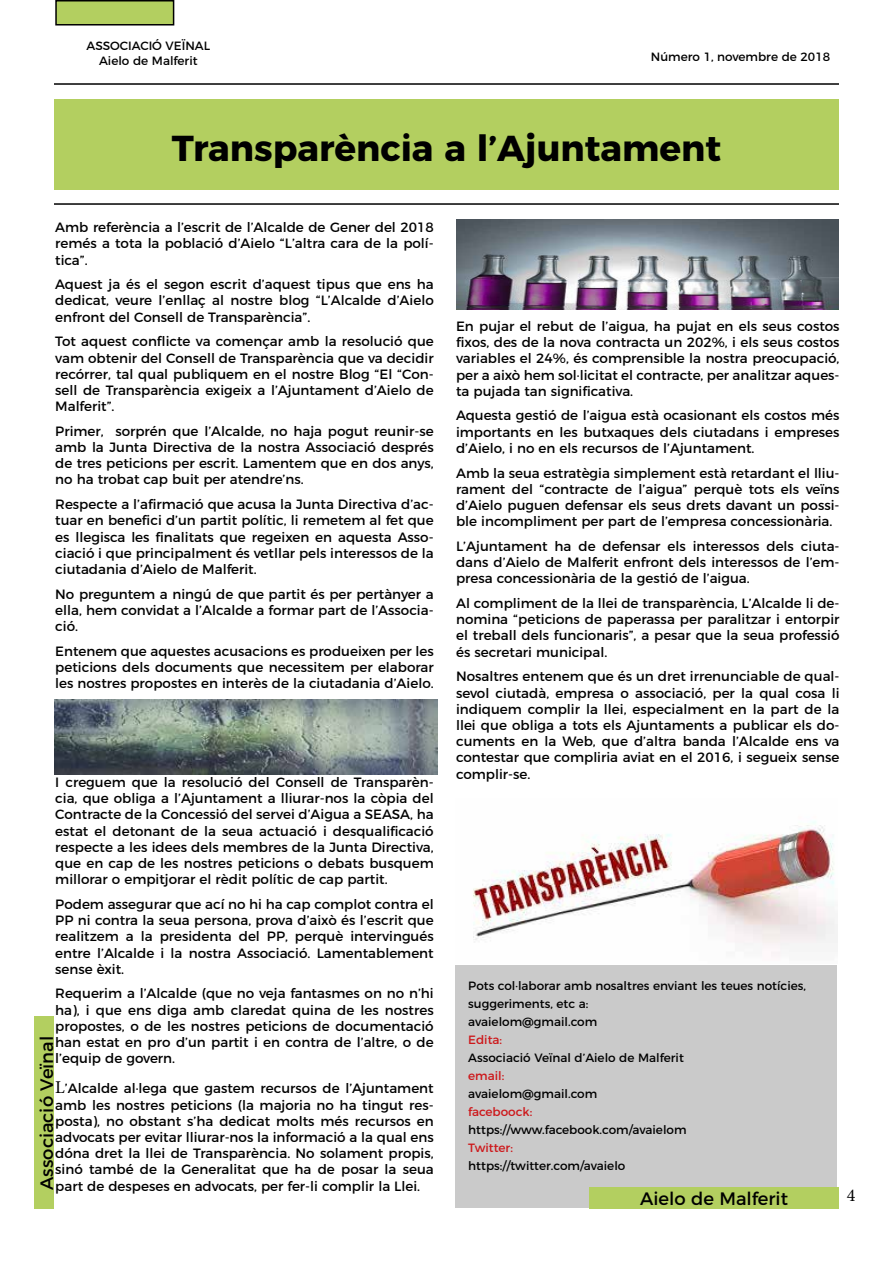
<style>
.page{position:relative;width:893px;height:1263px;background:#fff}
.page>*{position:absolute;margin:0;border:0;box-sizing:border-box;transform-origin:0 0}
.t1{font:700 36px "Montserrat";color:#000}
.t2{font:18px "Montserrat";color:#000}
.t3{font:18px "Minion Pro";color:#000}
.t4{font:13.5px/16.2px "Montserrat";color:#000;text-align:justify}
.t5{font:12px/18px "Montserrat";color:#000;text-align:center}
.t6{font:12px "Montserrat";color:#cd171a}
.s1{font-family:"Minion Pro";font-size:18px}
</style>
<div class="page">
<div style="left:56px;top:1px;width:118px;height:24px;background:#b3cf60"></div>
<div style="left:55px;top:0;width:119px;height:26px;border:2px solid #000"></div>
<div style="left:35px;top:1017px;width:19px;height:192px;background:#b3cf60"></div>
<hr style="left:54px;top:83px;width:785px;height:2px;background:#000">
<div style="left:455px;top:965px;width:382px;height:243px;background:#cacaca"></div>
<div style="left:54px;top:99px;width:785px;height:90px;background:#b3cf60"></div>
<hr style="left:54px;top:203px;width:785px;height:2px;background:#000">
<div style="left:589px;top:1188px;width:250px;height:21px;background:#b3cf60"></div>
<img style="left:473px;top:821px;width:364px;height:135px">
<img style="left:54px;top:699px;width:383px;height:75px">
<img style="left:456px;top:219px;width:383px;height:90px">
<p class="t5" style="left:87px;top:38px;width:125px;line-height:14.4px">ASSOCIACIÓ VEÏNAL<br>Aielo de Malferit</p>
<p class="t5" style="left:651px;top:47px;width:181px">Número 1, novembre de 2018</p>
<h1 class="t1" style="left:172px;top:119px;width:551px">Transparència a l’Ajuntament</h1>
<p class="t4" style="left:55px;top:218px;width:380px">Amb referència a l’escrit de l’Alcalde de Gener del 2018 remés a tota la població d’Aielo “L’altra cara de la polí&shy;tica”.</p>
<p class="t4" style="left:55px;top:275px;width:380px">Aquest ja és el segon escrit d’aquest tipus que ens ha dedicat, veure l’enllaç al nostre blog “L’Alcalde d’Aielo enfront del Consell de Transparència”.</p>
<p class="t4" style="left:55px;top:332px;width:380px">Tot aquest conflicte va començar amb la resolució que vam obtenir del Consell de Transparència que va decidir recórrer, tal qual publiquem en el nostre Blog “El “Con&shy;sell de Transparència exigeix a l’Ajuntament d’Aielo de Malferit”.</p>
<p class="t4" style="left:55px;top:422px;width:380px">Primer, sorprén que l’Alcalde, no haja pogut reunir-se amb la Junta Directiva de la nostra Associació després de tres peticions per escrit. Lamentem que en dos anys, no ha trobat cap buit per atendre’ns.</p>
<p class="t4" style="left:55px;top:495px;width:380px">Respecte a l’afirmació que acusa la Junta Directiva d’ac&shy;tuar en benefici d’un partit polític, li remetem al fet que es llegisca les finalitats que regeixen en aquesta Asso&shy;ciació i que principalment és vetllar pels interessos de la ciutadania d’Aielo de Malferit.</p>
<p class="t4" style="left:55px;top:585px;width:380px">No preguntem a ningú de que partit és per pertànyer a ella, hem convidat a l’Alcalde a formar part de l’Associa&shy;ció.</p>
<p class="t4" style="left:55px;top:642px;width:380px">Entenem que aquestes acusacions es produeixen per les peticions dels documents que necessitem per elaborar les nostres propostes en interès de la ciutadania d’Aielo.</p>
<p class="t4" style="left:55px;top:773px;width:380px">I creguem que la resolució del Consell de Transparèn&shy;cia, que obliga a l’Ajuntament a lliurar-nos la còpia del Contracte de la Concessió del servei d’Aigua a SEASA, ha estat el detonant de la seua actuació i desqualificació respecte a les idees dels membres de la Junta Directiva, que en cap de les nostres peticions o debats busquem millorar o empitjorar el rèdit polític de cap partit.</p>
<p class="t4" style="left:55px;top:895px;width:380px">Podem assegurar que ací no hi ha cap complot contra el PP ni contra la seua persona, prova d’això és l’escrit que realitzem a la presidenta del PP, perquè intervingués entre l’Alcalde i la nostra Associació. Lamentablement sense èxit.</p>
<p class="t4" style="left:55px;top:984px;width:380px">Requerim a l’Alcalde (que no veja fantasmes on no n’hi ha), i que ens diga amb claredat quina de les nostres propostes, o de les nostres peticions de documentació han estat en pro d’un partit i en contra de l’altre, o de l’equip de govern.</p>
<p class="t4" style="left:55px;top:1079px;width:380px"><span class="s1">L</span>’Alcalde al·lega que gastem recursos de l’Ajuntament amb les nostres peticions (la majoria no ha tingut res&shy;posta), no obstant s’ha dedicat molts més recursos en advocats per evitar lliurar-nos la informació a la qual ens dóna dret la llei de Transparència. No solament propis, sinó també de la Generalitat que ha de posar la seua part de despeses en advocats, per fer-li complir la Llei.</p>
<h2 class="t2" style="left:32px;top:1190px;width:156px;rotate:-90deg">Associació Veïnal</h2>
<p class="t4" style="left:456px;top:317px;width:385px">En pujar el rebut de l’aigua, ha pujat en els seus costos fixos, des de la nova contracta un 202%, i els seus costos variables el 24%, és comprensible la nostra preocupació, per a això hem sol·licitat el contracte, per analitzar aques&shy;ta pujada tan significativa.</p>
<p class="t4" style="left:456px;top:406px;width:385px">Aquesta gestió de l’aigua està ocasionant els costos més importants en les butxaques dels ciutadans i empreses d’Aielo, i no en els recursos de l’Ajuntament.</p>
<p class="t4" style="left:456px;top:463px;width:385px">Amb la seua estratègia simplement està retardant el lliu&shy;rament del “contracte de l’aigua” perquè tots els veïns d’Aielo puguen defensar els seus drets davant un possi&shy;ble incompliment per part de l’empresa concessionària.</p>
<p class="t4" style="left:456px;top:537px;width:385px">L’Ajuntament ha de defensar els interessos dels ciuta&shy;dans d’Aielo de Malferit enfront dels interessos de l’em&shy;presa concessionària de la gestió de l’aigua.</p>
<p class="t4" style="left:456px;top:594px;width:385px">Al compliment de la llei de transparència, L’Alcalde li de&shy;nomina “peticions de paperassa per paralitzar i entorpir el treball dels funcionaris”, a pesar que la seua professió és secretari municipal.</p>
<p class="t4" style="left:456px;top:667px;width:385px">Nosaltres entenem que és un dret irrenunciable de qual&shy;sevol ciutadà, empresa o associació, per la qual cosa li indiquem complir la llei, especialment en la part de la llei que obliga a tots els Ajuntaments a publicar els do&shy;cuments en la Web, que d’altra banda l’Alcalde ens va contestar que compliria aviat en el 2016, i segueix sense complir-se.</p>
<p class="t5" style="left:468px;top:975px;width:339px;text-align:left">Pots col·laborar amb nosaltres enviant les teues notícies, suggeriments, etc a:<br>avaielom@gmail.com</p>
<p class="t6" style="left:468px;top:1030px;width:35px">Edita:</p>
<p class="t5" style="left:468px;top:1047px;width:217px">Associació Veïnal d’Aielo de Malferit</p>
<p class="t6" style="left:468px;top:1066px;width:38px">email:</p>
<p class="t5" style="left:468px;top:1083px;width:131px">avaielom@gmail.com</p>
<p class="t6" style="left:468px;top:1102px;width:66px">faceboock:</p>
<p class="t5" style="left:468px;top:1119px;width:220px">https://www.facebook.com/avaielom</p>
<p class="t6" style="left:468px;top:1138px;width:46px">Twitter:</p>
<p class="t5" style="left:468px;top:1155px;width:159px">https://twitter.com/avaielo</p>
<h2 class="t2" style="left:640px;top:1184px;width:149px">Aielo de Malferit</h2>
<h2 class="t3" style="left:847px;top:1183px;width:10px">4</h2>
</div>
